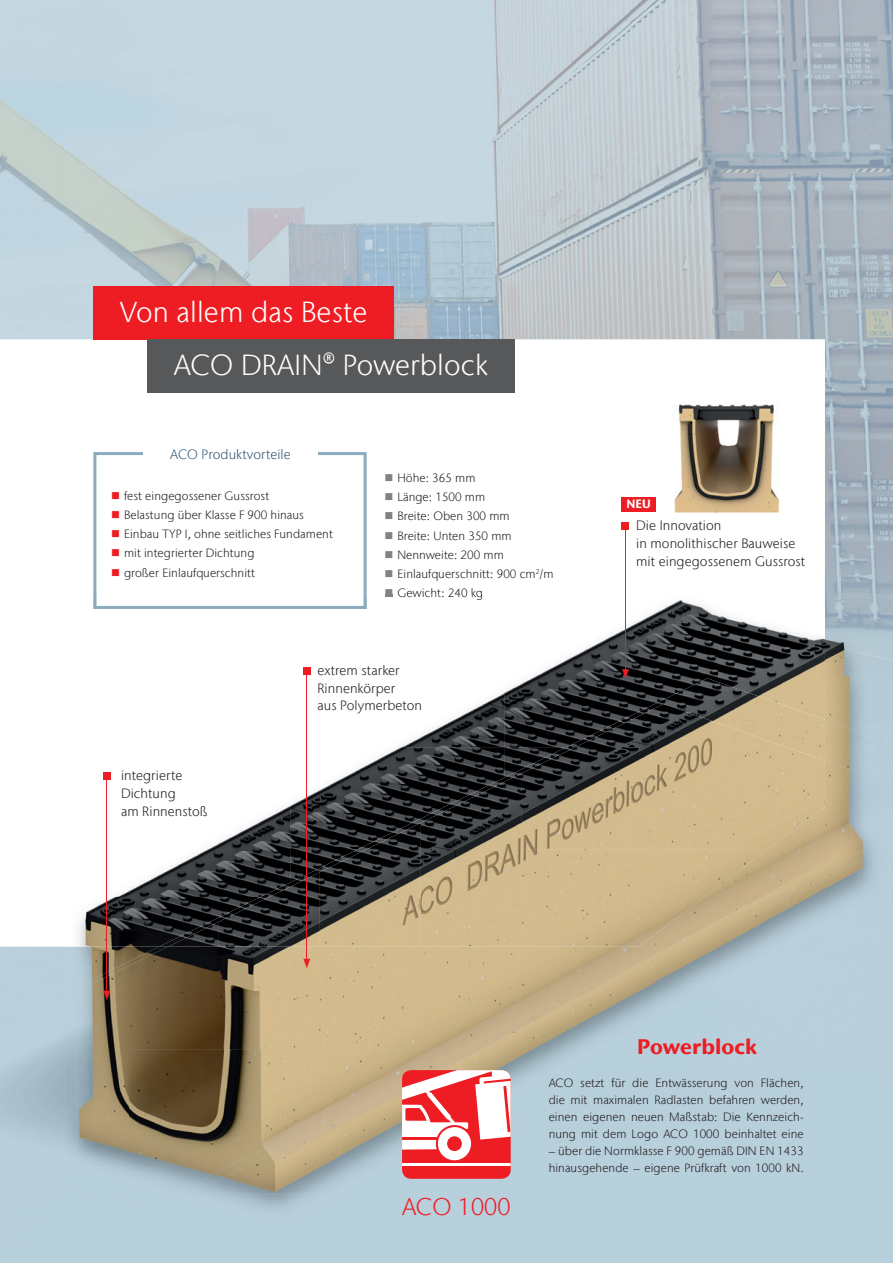
<style>
.page{position:relative;width:893px;height:1263px;background:#fff}
.page>*{position:absolute;margin:0;border:0;box-sizing:border-box;transform-origin:0 0}
.t1{font:300 28.95px/53.6px "Stone Sans IIITC Com";letter-spacing:.005em;color:#fff}
.t2{font:300 24px "Stone Sans IIITC Com";letter-spacing:.005em;color:#ee1d23}
.t3{font:700 21px "Stone Sans IIITC Com";letter-spacing:.005em;color:#ee1d23}
.t4{font:300 13.5px/17.9px "Stone Sans IIITC Com";letter-spacing:.005em;color:#231f20}
.t5{font:300 13.5px "Stone Sans IIITC Com";letter-spacing:.005em;color:#335875}
.t6{font:300 12px/17px "Stone Sans IIITC Com";letter-spacing:.005em;color:#231f20;text-align:justify}
.t7{font:700 12px "Stone Sans IIITC Com";color:#fff}
.s1{color:#ee1d23}
.s2{color:#808285}
</style>
<div class="page">
<img style="left:0;top:0;width:893px;height:210px">
<img style="left:0;top:210px;width:420px;height:129px">
<img style="left:420px;top:210px;width:420px;height:158px">
<img style="left:840px;top:210px;width:53px;height:530px">
<img style="left:825px;top:368px;width:16px;height:227px">
<svg style="left:0;top:339px;width:825px;height:256px"></svg>
<svg style="left:93px;top:452px;width:274px;height:143px"></svg>
<div style="left:143px;top:436px;width:175px;height:36px;background:#fff"></div>
<div style="left:93px;top:286px;width:301px;height:53px;background:#ee1d23"></div>
<img style="left:883px;top:781px;width:10px;height:60px">
<img style="left:825px;top:595px;width:58px;height:49px">
<div style="left:865px;top:644px;width:18px;height:90px;background:#b6cbd6"></div>
<img style="left:93px;top:595px;width:274px;height:3px">
<img style="left:398px;top:595px;width:84px;height:3px">
<div style="left:832px;top:858px;width:51px;height:360px;background:#b8cfdb"></div>
<img style="left:865px;top:734px;width:18px;height:41px">
<svg style="left:64px;top:987px;width:13px;height:4px"></svg>
<img style="left:115px;top:1194px;width:58px;height:11px">
<img style="left:825px;top:598px;width:40px;height:122px">
<img style="left:93px;top:598px;width:625px;height:149px">
<img style="left:718px;top:614px;width:107px;height:64px">
<img style="left:106px;top:780px;width:184px;height:117px">
<img style="left:290px;top:747px;width:198px;height:92px">
<img style="left:77px;top:897px;width:82px;height:49px">
<img style="left:398px;top:598px;width:84px;height:2px">
<div style="left:760px;top:899px;width:105px;height:295px;background:#b8cfdb"></div>
<img style="left:550px;top:1001px;width:105px;height:193px">
<img style="left:445px;top:1050px;width:105px;height:144px">
<img style="left:340px;top:1123px;width:105px;height:71px">
<img style="left:287px;top:1137px;width:53px;height:57px">
<img style="left:825px;top:720px;width:40px;height:41px">
<img style="left:77px;top:946px;width:52px;height:19px">
<img style="left:597px;top:678px;width:228px;height:47px">
<img style="left:488px;top:732px;width:33px;height:41px">
<img style="left:378px;top:785px;width:42px;height:38px">
<img style="left:268px;top:839px;width:51px;height:33px">
<img style="left:159px;top:893px;width:59px;height:53px">
<img style="left:813px;top:876px;width:52px;height:23px">
<img style="left:708px;top:905px;width:76px;height:43px">
<img style="left:655px;top:954px;width:30px;height:43px">
<img style="left:550px;top:1001px;width:36px;height:45px">
<img style="left:392px;top:1085px;width:10px;height:38px">
<img style="left:464px;top:1050px;width:24px;height:20px">
<img style="left:287px;top:1137px;width:46px;height:39px">
<img style="left:813px;top:761px;width:52px;height:115px">
<img style="left:724px;top:850px;width:89px;height:55px">
<img style="left:655px;top:946px;width:53px;height:8px">
<img style="left:129px;top:946px;width:421px;height:104px">
<img style="left:550px;top:946px;width:105px;height:55px">
<img style="left:724px;top:905px;width:30px;height:23px">
<img style="left:77px;top:965px;width:52px;height:229px">
<svg style="left:550px;top:1001px;width:10px;height:5px"></svg>
<img style="left:129px;top:1049px;width:158px;height:145px">
<img style="left:287px;top:1049px;width:105px;height:88px">
<img style="left:392px;top:1049px;width:72px;height:36px">
<img style="left:521px;top:704px;width:203px;height:242px">
<img style="left:724px;top:725px;width:101px;height:125px">
<img style="left:420px;top:773px;width:102px;height:173px">
<img style="left:319px;top:823px;width:102px;height:123px">
<img style="left:218px;top:872px;width:102px;height:74px">
<img style="left:724px;top:849px;width:44px;height:33px">
<img style="left:168px;top:922px;width:51px;height:24px">
<img style="left:463px;top:956px;width:122px;height:8px">
<div style="left:147px;top:339px;width:368px;height:54px;background:#57585a"></div>
<hr style="left:306px;top:668px;width:1px;height:293px;background:#ee1d23">
<svg style="left:303px;top:959px;width:7px;height:9px"></svg>
<div style="left:303px;top:667px;width:8px;height:8px;background:#ee1d23"></div>
<hr style="left:107px;top:774px;width:1px;height:219px;background:#ee1d23">
<svg style="left:103px;top:991px;width:7px;height:9px"></svg>
<img style="left:675px;top:404px;width:103px;height:109px">
<div style="left:402px;top:1070px;width:109px;height:109px;background:#ee1d23;border-radius:9px"></div>
<hr style="left:402px;top:1163px;width:109px;height:3px;background:#fff">
<svg style="left:402px;top:1070px;width:109px;height:90px"></svg>
<div style="left:103px;top:772px;width:8px;height:8px;background:#ee1d23"></div>
<hr style="left:625px;top:524px;width:1px;height:148px;background:#ee1d23">
<svg style="left:622px;top:669px;width:7px;height:10px"></svg>
<div style="left:622px;top:522px;width:7px;height:8px;background:#ee1d23"></div>
<div style="left:622px;top:497px;width:34px;height:15px;background:#ee1d23"></div>
<h1 class="t1" style="left:174px;top:285px;width:315px;text-indent:-54px">Von allem das Beste<br>ACO DRAIN® Powerblock</h1>
<p class="t5" style="left:170px;top:446px;width:122px">ACO Produktvorteile</p>
<p class="t6" style="left:111px;top:487px;width:159px"><span class="s1">■</span> fest eingegossener Gussrost</p>
<p class="t6" style="left:111px;top:506px;width:194px"><span class="s1">■</span> Belastung über Klasse F 900 hinaus</p>
<p class="t6" style="left:111px;top:525px;width:223px"><span class="s1">■</span> Einbau TYP I, ohne seitliches Fundament</p>
<p class="t6" style="left:111px;top:545px;width:145px"><span class="s1">■</span> mit integrierter Dichtung</p>
<p class="t6" style="left:111px;top:564px;width:145px"><span class="s1">■</span> großer Einlaufquerschnitt</p>
<p class="t6" style="left:385px;top:469px;width:92px"><span class="s2">■</span> Höhe: 365 mm</p>
<p class="t6" style="left:385px;top:489px;width:102px"><span class="s2">■</span> Länge: 1500 mm</p>
<p class="t6" style="left:385px;top:508px;width:127px"><span class="s2">■</span> Breite: Oben 300 mm</p>
<p class="t6" style="left:385px;top:527px;width:129px"><span class="s2">■</span> Breite: Unten 350 mm</p>
<p class="t6" style="left:385px;top:546px;width:121px"><span class="s2">■</span> Nennweite: 200 mm</p>
<p class="t6" style="left:385px;top:565px;width:170px"><span class="s2">■</span> Einlaufquerschnitt: 900 cm<sup>2</sup>/m</p>
<p class="t6" style="left:385px;top:584px;width:100px"><span class="s2">■</span> Gewicht: 240 kg</p>
<p class="t4" style="left:121px;top:766px;width:88px">integrierte<br>Dichtung<br>am Rinnenstoß</p>
<p class="t4" style="left:317px;top:661px;width:106px">extrem starker<br>Rinnenkörper<br>aus Polymerbeton</p>
<p class="t7" style="left:626px;top:496px;width:26px">NEU</p>
<p class="t4" style="left:636px;top:516px;width:171px">Die Innovation<br>in monolithischer Bauweise mit eingegossenem Gussrost</p>
<h3 class="t3" style="left:637px;top:1033px;width:122px">Powerblock</h3>
<h2 class="t2" style="left:402px;top:1191px;width:110px">ACO 1000</h2>
<p class="t6" style="left:549px;top:1074px;width:257px">ACO setzt für die Entwässerung von Flächen, die mit maximalen Radlasten befahren werden, einen eigenen neuen Maßstab: Die Kennzeich&shy;nung mit dem Logo ACO 1000 beinhaltet eine</p>
<p class="t6" style="left:549px;top:1142px;width:256px">– über die Normklasse F 900 gemäß DIN EN 1433 hinausgehende – eigene Prüfkraft von 1000 kN.</p>
</div>
